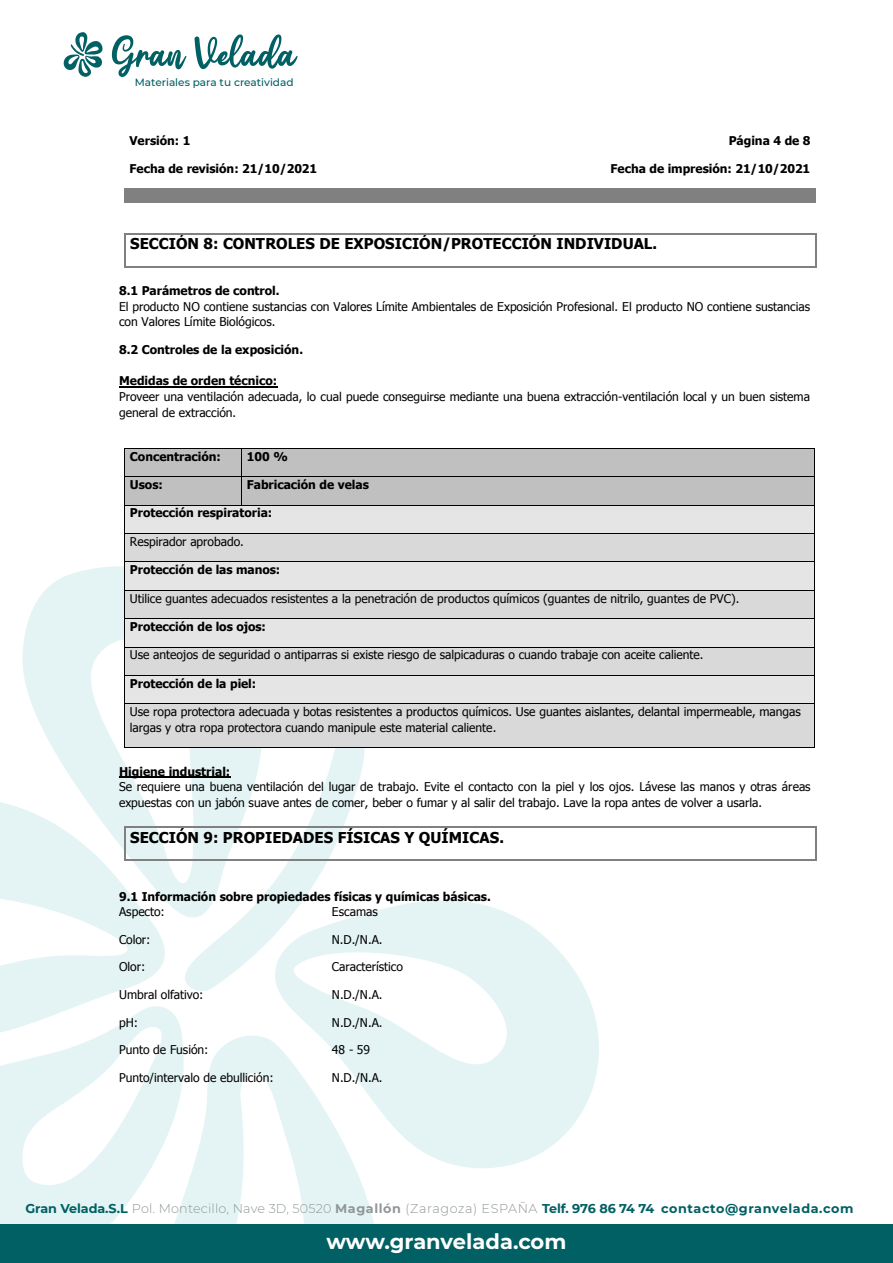
<style>
.page{position:relative;width:893px;height:1263px;background:#fff}
.page>*{position:absolute;margin:0;border:0;box-sizing:border-box;transform-origin:0 0}
.t1{font:700 21px "Montserrat";color:#fff}
.t2{font:700 15px "Tahoma";color:#000}
.t3{font:700 12.75px "Montserrat";letter-spacing:.035em;color:#006063}
.t4{font:12px/15.6px "Tahoma";letter-spacing:-.005em;color:#000}
.t5{font:700 12px "Tahoma";letter-spacing:-.005em;color:#000}
.t6{font:500 10.5px "Montserrat";color:#006063}
.s1{font-weight:300;color:#919698}
.s2{color:#919698}
</style>
<div class="page">
<svg style="left:282px;top:900px;width:317px;height:268px;fill:#e4f4f4"></svg>
<svg style="left:22px;top:566px;width:162px;height:349px;fill:#e4f4f4"></svg>
<svg style="left:0;top:1014px;width:180px;height:210px;fill:#e4f4f4"></svg>
<svg style="left:155px;top:1027px;width:232px;height:197px;fill:#e4f4f4"></svg>
<svg style="left:184px;top:748px;width:182px;height:248px"></svg>
<svg style="left:112px;top:35px;width:74px;height:42px"></svg>
<svg style="left:195px;top:34px;width:103px;height:35px"></svg>
<svg style="left:63px;top:32px;width:40px;height:45px"></svg>
<div style="left:0;top:1224px;width:893px;height:39px;background:#006063"></div>
<div style="left:124px;top:188px;width:5px;height:14px;background:#808080"></div>
<div style="left:810px;top:188px;width:5px;height:14px;background:#808080"></div>
<div style="left:129px;top:188px;width:681px;height:14px;background:#808080"></div>
<hr style="left:126px;top:233px;width:690px;height:2px;background:#808080">
<hr style="left:124px;top:235px;width:2px;height:31px;background:#808080">
<hr style="left:126px;top:266px;width:690px;height:2px;background:#808080">
<hr style="left:816px;top:235px;width:1px;height:31px;background:#808080">
<hr style="left:119px;top:386px;width:158px;height:1px;background:#000">
<div style="left:125px;top:449px;width:5px;height:27px;background:#c0c0c0"></div>
<div style="left:236px;top:449px;width:5px;height:27px;background:#c0c0c0"></div>
<div style="left:130px;top:449px;width:106px;height:27px;background:#c0c0c0"></div>
<div style="left:242px;top:449px;width:5px;height:27px;background:#c0c0c0"></div>
<div style="left:809px;top:449px;width:5px;height:27px;background:#c0c0c0"></div>
<div style="left:247px;top:449px;width:562px;height:27px;background:#c0c0c0"></div>
<hr style="left:125px;top:448px;width:116px;height:1px;background:#000">
<hr style="left:242px;top:448px;width:572px;height:1px;background:#000">
<div style="left:125px;top:477px;width:5px;height:28px;background:#c0c0c0"></div>
<div style="left:236px;top:477px;width:5px;height:28px;background:#c0c0c0"></div>
<div style="left:130px;top:477px;width:106px;height:28px;background:#c0c0c0"></div>
<div style="left:242px;top:477px;width:5px;height:28px;background:#c0c0c0"></div>
<div style="left:809px;top:477px;width:5px;height:28px;background:#c0c0c0"></div>
<div style="left:247px;top:477px;width:562px;height:28px;background:#c0c0c0"></div>
<hr style="left:125px;top:476px;width:116px;height:1px;background:#000">
<hr style="left:242px;top:476px;width:572px;height:1px;background:#000">
<div style="left:125px;top:505px;width:5px;height:28px;background:#e5e5e5"></div>
<div style="left:809px;top:505px;width:5px;height:28px;background:#e5e5e5"></div>
<div style="left:130px;top:505px;width:679px;height:28px;background:#e5e5e5"></div>
<hr style="left:125px;top:505px;width:116px;height:1px;background:#000">
<svg style="left:241px;top:448px;width:1px;height:58px"></svg>
<hr style="left:242px;top:505px;width:572px;height:1px;background:#000">
<div style="left:125px;top:534px;width:5px;height:27px;background:#d9d9d9"></div>
<div style="left:809px;top:534px;width:5px;height:27px;background:#d9d9d9"></div>
<div style="left:130px;top:534px;width:679px;height:27px;background:#d9d9d9"></div>
<hr style="left:125px;top:533px;width:689px;height:1px;background:#000">
<div style="left:125px;top:562px;width:5px;height:28px;background:#e5e5e5"></div>
<div style="left:809px;top:562px;width:5px;height:28px;background:#e5e5e5"></div>
<div style="left:130px;top:562px;width:679px;height:28px;background:#e5e5e5"></div>
<hr style="left:125px;top:561px;width:689px;height:1px;background:#000">
<div style="left:125px;top:591px;width:5px;height:27px;background:#d9d9d9"></div>
<div style="left:809px;top:591px;width:5px;height:27px;background:#d9d9d9"></div>
<div style="left:130px;top:591px;width:679px;height:27px;background:#d9d9d9"></div>
<hr style="left:125px;top:590px;width:689px;height:1px;background:#000">
<div style="left:125px;top:619px;width:5px;height:28px;background:#e5e5e5"></div>
<div style="left:809px;top:619px;width:5px;height:28px;background:#e5e5e5"></div>
<div style="left:130px;top:619px;width:679px;height:28px;background:#e5e5e5"></div>
<hr style="left:125px;top:618px;width:689px;height:1px;background:#000">
<div style="left:125px;top:647px;width:5px;height:28px;background:#d9d9d9"></div>
<div style="left:809px;top:647px;width:5px;height:28px;background:#d9d9d9"></div>
<div style="left:130px;top:647px;width:679px;height:28px;background:#d9d9d9"></div>
<hr style="left:125px;top:647px;width:689px;height:1px;background:#000">
<div style="left:125px;top:676px;width:5px;height:27px;background:#e5e5e5"></div>
<div style="left:809px;top:676px;width:5px;height:27px;background:#e5e5e5"></div>
<div style="left:130px;top:676px;width:679px;height:27px;background:#e5e5e5"></div>
<hr style="left:125px;top:675px;width:689px;height:1px;background:#000">
<div style="left:125px;top:704px;width:5px;height:43px;background:#d9d9d9"></div>
<div style="left:809px;top:704px;width:5px;height:43px;background:#d9d9d9"></div>
<div style="left:130px;top:704px;width:679px;height:16px;background:#d9d9d9"></div>
<div style="left:130px;top:720px;width:679px;height:27px;background:#d9d9d9"></div>
<svg style="left:124px;top:448px;width:1px;height:256px"></svg>
<hr style="left:125px;top:703px;width:689px;height:1px;background:#000">
<svg style="left:814px;top:448px;width:1px;height:256px"></svg>
<hr style="left:124px;top:704px;width:1px;height:43px;background:#000">
<hr style="left:125px;top:747px;width:689px;height:1px;background:#000">
<hr style="left:814px;top:704px;width:1px;height:43px;background:#000">
<hr style="left:119px;top:777px;width:111px;height:1px;background:#000">
<hr style="left:126px;top:826px;width:690px;height:2px;background:#808080">
<svg style="left:0;top:796px;width:173px;height:246px"></svg>
<hr style="left:126px;top:859px;width:690px;height:2px;background:#808080">
<hr style="left:816px;top:828px;width:1px;height:31px;background:#808080">
<p class="t6" style="left:135px;top:75px;width:160px">Materiales para tu creatividad</p>
<p class="t5" style="left:129px;top:132px;width:62px">Versión: 1</p>
<p class="t5" style="left:129px;top:160px;width:189px">Fecha de revisión: 21/10/2021</p>
<p class="t5" style="left:729px;top:132px;width:83px">Página 4 de 8</p>
<p class="t5" style="left:611px;top:160px;width:201px">Fecha de impresión: 21/10/2021</p>
<p class="t2" style="left:130px;top:233px;width:528px">SECCIÓN 8: CONTROLES DE EXPOSICIÓN/PROTECCIÓN INDIVIDUAL.</p>
<p class="t5" style="left:119px;top:282px;width:162px">8.1 Parámetros de control.</p>
<p class="t4" style="left:119px;top:298px;width:693px">El producto NO contiene sustancias con Valores Límite Ambientales de Exposición Profesional. El producto NO contiene sustancias con Valores Límite Biológicos.</p>
<p class="t5" style="left:119px;top:341px;width:186px">8.2 Controles de la exposición.</p>
<p class="t5" style="left:119px;top:372px;width:160px">Medidas de orden técnico:</p>
<p class="t4" style="left:119px;top:388px;width:693px">Proveer una ventilación adecuada, lo cual puede conseguirse mediante una buena extracción-ventilación local y un buen sistema general de extracción.</p>
<p class="t5" style="left:130px;top:448px;width:93px">Concentración:</p>
<p class="t5" style="left:247px;top:448px;width:43px">100 %</p>
<p class="t5" style="left:130px;top:476px;width:34px">Usos:</p>
<p class="t5" style="left:247px;top:476px;width:124px">Fabricación de velas</p>
<p class="t5" style="left:130px;top:505px;width:144px">Protección respiratoria:</p>
<p class="t4" style="left:130px;top:533px;width:116px">Respirador aprobado.</p>
<p class="t5" style="left:130px;top:561px;width:152px">Protección de las manos:</p>
<p class="t4" style="left:130px;top:590px;width:611px">Utilice guantes adecuados resistentes a la penetración de productos químicos (guantes de nitrilo, guantes de PVC).</p>
<p class="t5" style="left:130px;top:618px;width:138px">Protección de los ojos:</p>
<p class="t4" style="left:130px;top:647px;width:575px">Use anteojos de seguridad o antiparras si existe riesgo de salpicaduras o cuando trabaje con aceite caliente.</p>
<p class="t5" style="left:130px;top:675px;width:128px">Protección de la piel:</p>
<p class="t4" style="left:130px;top:703px;width:672px">Use ropa protectora adecuada y botas resistentes a productos químicos. Use guantes aislantes, delantal impermeable, mangas largas y otra ropa protectora cuando manipule este material caliente.</p>
<p class="t5" style="left:119px;top:763px;width:113px">Higiene industrial:</p>
<p class="t4" style="left:119px;top:779px;width:693px">Se requiere una buena ventilación del lugar de trabajo. Evite el contacto con la piel y los ojos. Lávese las manos y otras áreas expuestas con un jabón suave antes de comer, beber o fumar y al salir del trabajo. Lave la ropa antes de volver a usarla.</p>
<p class="t2" style="left:130px;top:827px;width:375px">SECCIÓN 9: PROPIEDADES FÍSICAS Y QUÍMICAS.</p>
<p class="t5" style="left:119px;top:888px;width:373px">9.1 Información sobre propiedades físicas y químicas básicas.</p>
<p class="t4" style="left:119px;top:903px;width:47px">Aspecto:</p>
<p class="t4" style="left:332px;top:903px;width:47px">Escamas</p>
<p class="t4" style="left:119px;top:931px;width:33px">Color:</p>
<p class="t4" style="left:332px;top:931px;width:52px">N.D./N.A.</p>
<p class="t4" style="left:119px;top:959px;width:28px">Olor:</p>
<p class="t4" style="left:332px;top:959px;width:73px">Característico</p>
<p class="t4" style="left:119px;top:986px;width:86px">Umbral olfativo:</p>
<p class="t4" style="left:332px;top:986px;width:52px">N.D./N.A.</p>
<p class="t4" style="left:119px;top:1014px;width:21px">pH:</p>
<p class="t4" style="left:332px;top:1014px;width:52px">N.D./N.A.</p>
<p class="t4" style="left:119px;top:1042px;width:91px">Punto de Fusión:</p>
<p class="t4" style="left:332px;top:1042px;width:40px">48 - 59</p>
<p class="t4" style="left:119px;top:1069px;width:156px">Punto/intervalo de ebullición:</p>
<p class="t4" style="left:332px;top:1069px;width:52px">N.D./N.A.</p>
<p class="t3" style="left:25px;top:1200px;width:830px">Gran Velada.S.L <span class="s1">Pol. Montecillo, Nave 3D, 50520</span> <span class="s2">Magallón</span> <span class="s1">(Zaragoza) ESPAÑA</span> Telf. 976 86 74 74 contacto@granvelada.com</p>
<h1 class="t1" style="left:327px;top:1226px;width:241px">www.granvelada.com</h1>
</div>
